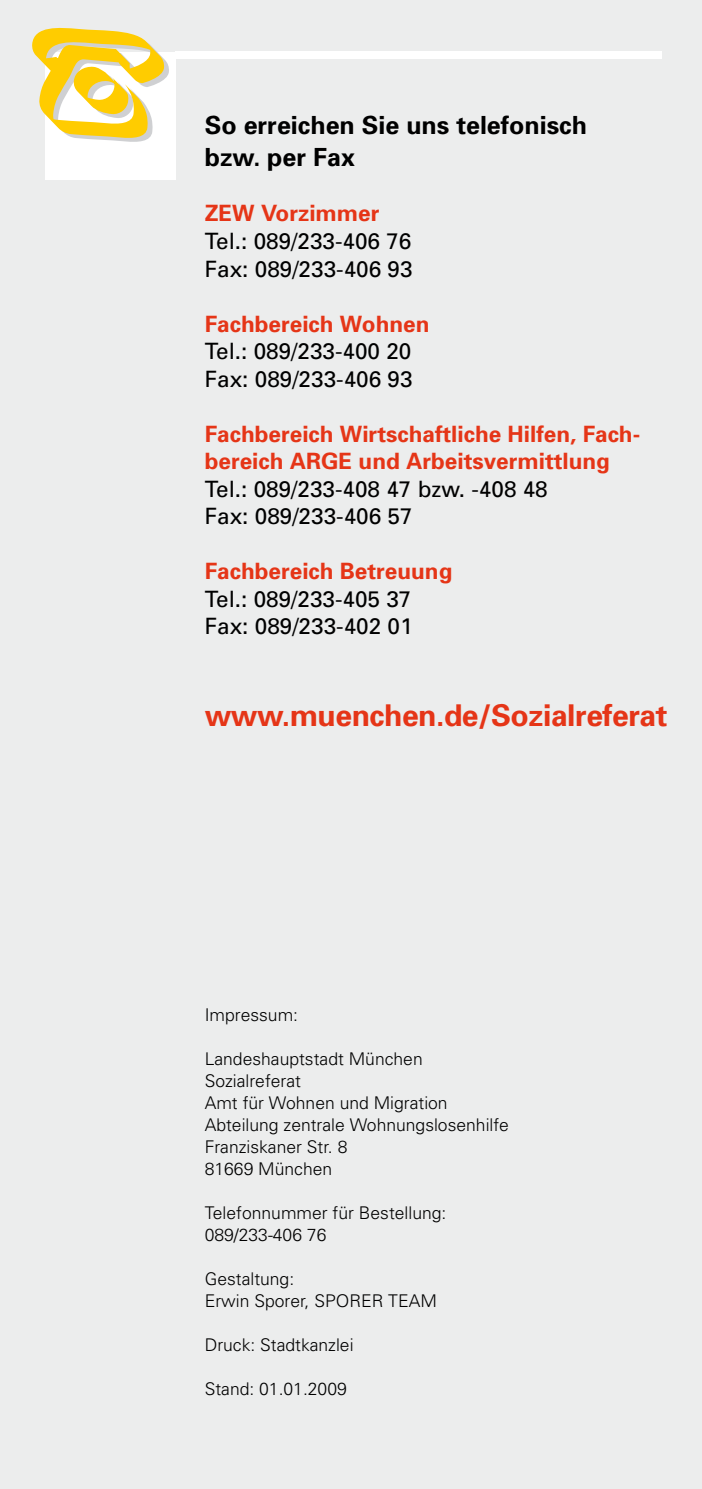
<style>
.page{position:relative;width:702px;height:1489px;background:#fff}
.page>*{position:absolute;margin:0;border:0;box-sizing:border-box;transform-origin:0 0}
.t1{font:700 30px "Univers";letter-spacing:-.015em;color:#e53517}
.t2{font:700 25px/32.5px "Univers";color:#000}
.t3{font:22.5px/27.5px "Univers";color:#000}
.t4{font:700 22.5px/27.5px "Univers";color:#e53517}
.t5{font:300 17.5px/22px "Univers";color:#000}
</style>
<div class="page">
<div style="left:0;top:0;width:702px;height:1488px;background:#eceded"></div>
<div style="left:45px;top:52px;width:130px;height:127px;background:#fff"></div>
<div style="left:175px;top:52px;width:486px;height:7px;background:#fff"></div>
<svg style="left:32px;top:27px;width:137px;height:115px"></svg>
<h2 class="t2" style="left:205px;top:108px;width:384px">So erreichen Sie uns telefonisch bzw. per Fax</h2>
<p class="t4" style="left:205px;top:199px;width:176px">ZEW Vorzimmer</p>
<p class="t3" style="left:205px;top:227px;width:209px">Tel.: 089/233-406 76<br>Fax: 089/233-406 93</p>
<p class="t4" style="left:205px;top:309px;width:226px">Fachbereich Wohnen</p>
<p class="t3" style="left:205px;top:337px;width:209px">Tel.: 089/233-400 20<br>Fax: 089/233-406 93</p>
<p class="t4" style="left:205px;top:419px;width:435px">Fachbereich Wirtschaftliche Hilfen, Fach&shy;bereich ARGE und Arbeitsvermittlung</p>
<p class="t3" style="left:205px;top:474px;width:344px">Tel.: 089/233-408 47 bzw. -408 48<br>Fax: 089/233-406 57</p>
<p class="t4" style="left:205px;top:556px;width:249px">Fachbereich Betreuung</p>
<p class="t3" style="left:205px;top:584px;width:209px">Tel.: 089/233-405 37<br>Fax: 089/233-402 01</p>
<h1 class="t1" style="left:205px;top:695px;width:464px">www.muenchen.de/Sozialreferat</h1>
<p class="t5" style="left:205px;top:1002px;width:95px">Impressum:</p>
<p class="t5" style="left:205px;top:1046px;width:306px">Landeshauptstadt München<br>Sozialreferat<br>Amt für Wohnen und Migration<br>Abteilung zentrale Wohnungslosenhilfe<br>Franziskaner Str. 8<br>81669 München</p>
<p class="t5" style="left:205px;top:1200px;width:243px">Telefonnummer für Bestellung:<br>089/233-406 76</p>
<p class="t5" style="left:205px;top:1266px;width:234px">Gestaltung:<br>Erwin Sporer, SPORER TEAM</p>
<p class="t5" style="left:205px;top:1332px;width:150px">Druck: Stadtkanzlei</p>
<p class="t5" style="left:205px;top:1376px;width:144px">Stand: 01.01.2009</p>
</div>
